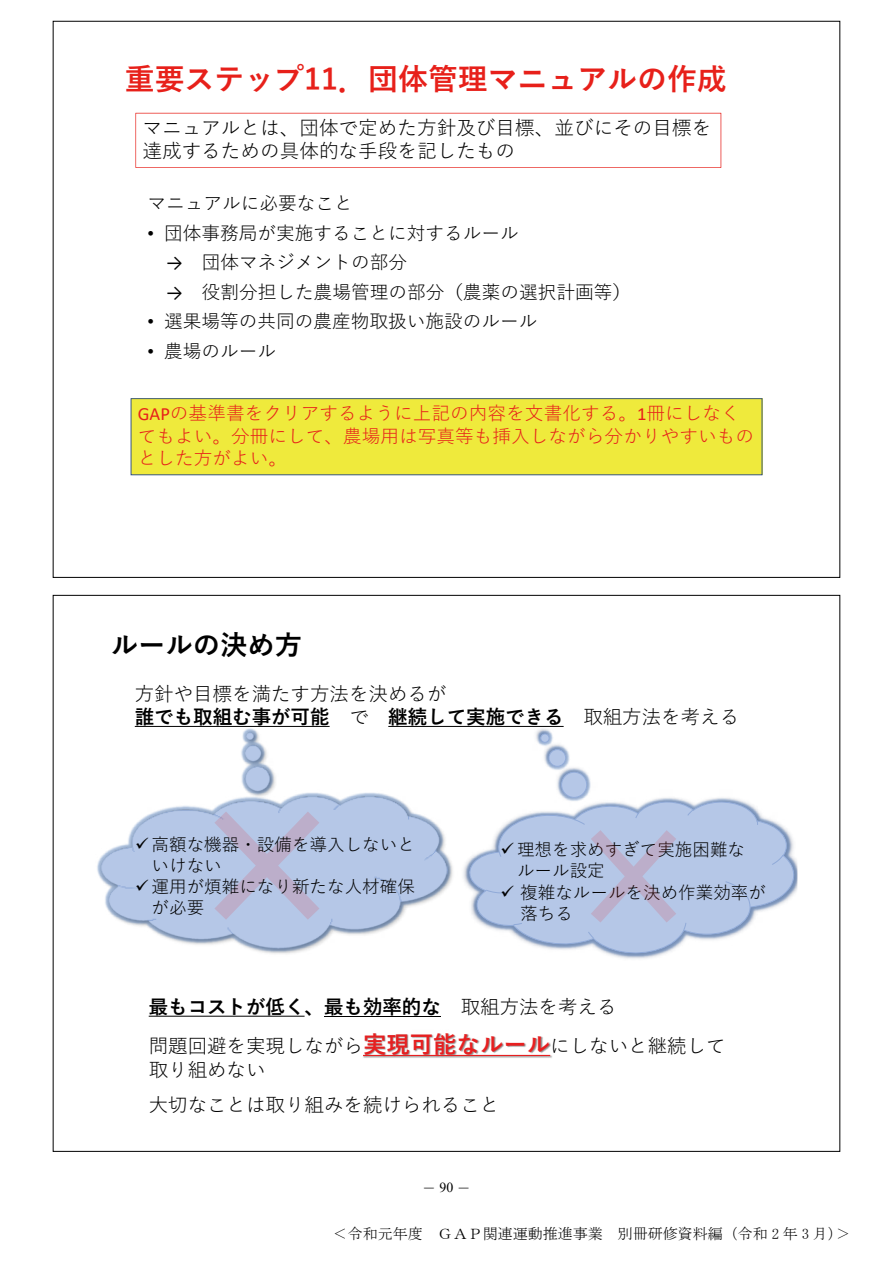
<style>
.page{position:relative;width:893px;height:1263px;background:#fff}
.page>*{position:absolute;margin:0;border:0;box-sizing:border-box;transform-origin:0 0}
.t1{font:700 29.85px "Yu Gothic";color:#e7201a}
.t2{font:700 27.3px "Yu Gothic";color:#000}
.t3{font:19.65px/23.7px "Yu Gothic";color:#000}
.t4{font:19.5px/23.4px "Yu Gothic";color:#000}
.t5{font:18.6px "Yu Gothic";color:#000}
.t6{font:18.6px/22.4px "Yu Gothic";color:#e7201a}
.t7{font:17.55px/21px "Yu Gothic";color:#000}
.t8{font:15px "MS Mincho";color:#000}
.t9{font:13.8px "MS Mincho";color:#000}
.s1{font-family:"Arial"}
.s2{font-family:"Calibri"}
.s3{font-weight:700}
.s4{font-weight:700;font-size:23.4px;color:#e71f20}
.s5{font-family:"Times New Roman"}
</style>
<div class="page">
<img style="left:134px;top:725px;width:322px;height:152px">
<img style="left:97px;top:727px;width:355px;height:227px">
<img style="left:100px;top:732px;width:347px;height:217px">
<svg style="left:214px;top:811px;width:105px;height:109px;background:#b7bedc"></svg>
<svg style="left:149px;top:1016px;width:156px;height:1px"></svg>
<hr style="left:324px;top:1016px;width:117px;height:1px;background:#000">
<img style="left:364px;top:1033px;width:187px;height:21px">
<img style="left:363px;top:1054px;width:189px;height:4px">
<svg style="left:363px;top:1055px;width:187px;height:1px"></svg>
<img style="left:464px;top:728px;width:334px;height:230px">
<div style="left:541px;top:734px;width:8px;height:8px;background:#b5c7e7;border-radius:50%"></div>
<div style="left:549px;top:749px;width:17px;height:17px;background:#b5c7e7;border-radius:50%"></div>
<div style="left:562px;top:772px;width:25px;height:25px;background:#b5c7e7;border-radius:50%"></div>
<svg style="left:465px;top:799px;width:332px;height:158px"></svg>
<div style="left:540px;top:733px;width:10px;height:10px;border:1px solid #90aad8;border-radius:50%"></div>
<div style="left:548px;top:749px;width:18px;height:18px;border:1px solid #90aad8;border-radius:50%"></div>
<div style="left:561px;top:772px;width:26px;height:26px;border:1px solid #90aad8;border-radius:50%"></div>
<svg style="left:485px;top:808px;width:299px;height:131px;background:#b9c8e5"></svg>
<div style="left:131px;top:398px;width:631px;height:77px;background:#efea3c"></div>
<svg style="left:135px;top:113px;width:586px;height:55px"></svg>
<h1 class="t1" style="left:125px;top:63px;width:603px">重要ステップ11．団体管理マニュアルの作成</h1>
<p class="t3" style="left:142px;top:113px;width:570px">マニュアルとは、団体で定めた方針及び目標、並びにその目標を達成するための具体的な手段を記したもの</p>
<p class="t5" style="left:147px;top:186px;width:207px">マニュアルに必要なこと</p>
<p class="t5" style="left:147px;top:216px;width:373px"><span class="s1">•</span> 団体事務局が実施することに対するルール</p>
<p class="t5" style="left:166px;top:245px;width:242px"><span class="s2">→</span> 団体マネジメントの部分</p>
<p class="t5" style="left:166px;top:275px;width:466px"><span class="s2">→</span> 役割分担した農場管理の部分（農薬の選択計画等）</p>
<p class="t5" style="left:147px;top:304px;width:392px"><span class="s1">•</span> 選果場等の共同の農産物取扱い施設のルール</p>
<p class="t5" style="left:147px;top:334px;width:130px"><span class="s1">•</span> 農場のルール</p>
<p class="t6" style="left:138px;top:400px;width:618px"><span class="s2">GAP</span>の基準書をクリアするように上記の内容を文書化する。<span class="s2">1</span>冊にしなくてもよい。分冊にして、農場用は写真等も挿入しながら分かりやすいものとした方がよい。</p>
<h2 class="t2" style="left:111px;top:630px;width:193px">ルールの決め方</h2>
<p class="t4" style="left:135px;top:679px;width:606px">方針や目標を満たす方法を決めるが<br><span class="s3">誰でも取組む事が可能</span> で <span class="s3">継続して実施できる</span> 取組方法を考える</p>
<p class="t7" style="left:152px;top:831px;width:265px;text-indent:-16px">✓高額な機器・設備を導入しないといけない</p>
<p class="t7" style="left:152px;top:873px;width:265px;text-indent:-16px">✓運用が煩雑になり新たな人材確保が必要</p>
<p class="t7" style="left:517px;top:837px;width:230px;text-indent:-16px">✓理想を求めすぎて実施困難なルール設定</p>
<p class="t7" style="left:520px;top:879px;width:247px;text-indent:-20px">✓ 複雑なルールを決め作業効率が落ちる</p>
<p class="t4" style="left:149px;top:985px;width:578px;line-height:38.8px"><span class="s3">最もコストが低く、最も効率的な</span> 取組方法を考える<br>問題回避を実現しながら<span class="s4">実現可能なルール</span>にしないと継続して</p>
<p class="t4" style="left:149px;top:1050px;width:352px;line-height:35.1px">取り組めない<br>大切なことは取り組みを続けられること</p>
<p class="t9" style="left:422px;top:1181px;width:50px">－ <span class="s5">90</span> －</p>
<p class="t8" style="left:333px;top:1226px;width:519px">＜令和元年度　ＧＡＰ関連運動推進事業　別冊研修資料編（令和 2 年 3 月）＞</p>
</div>
